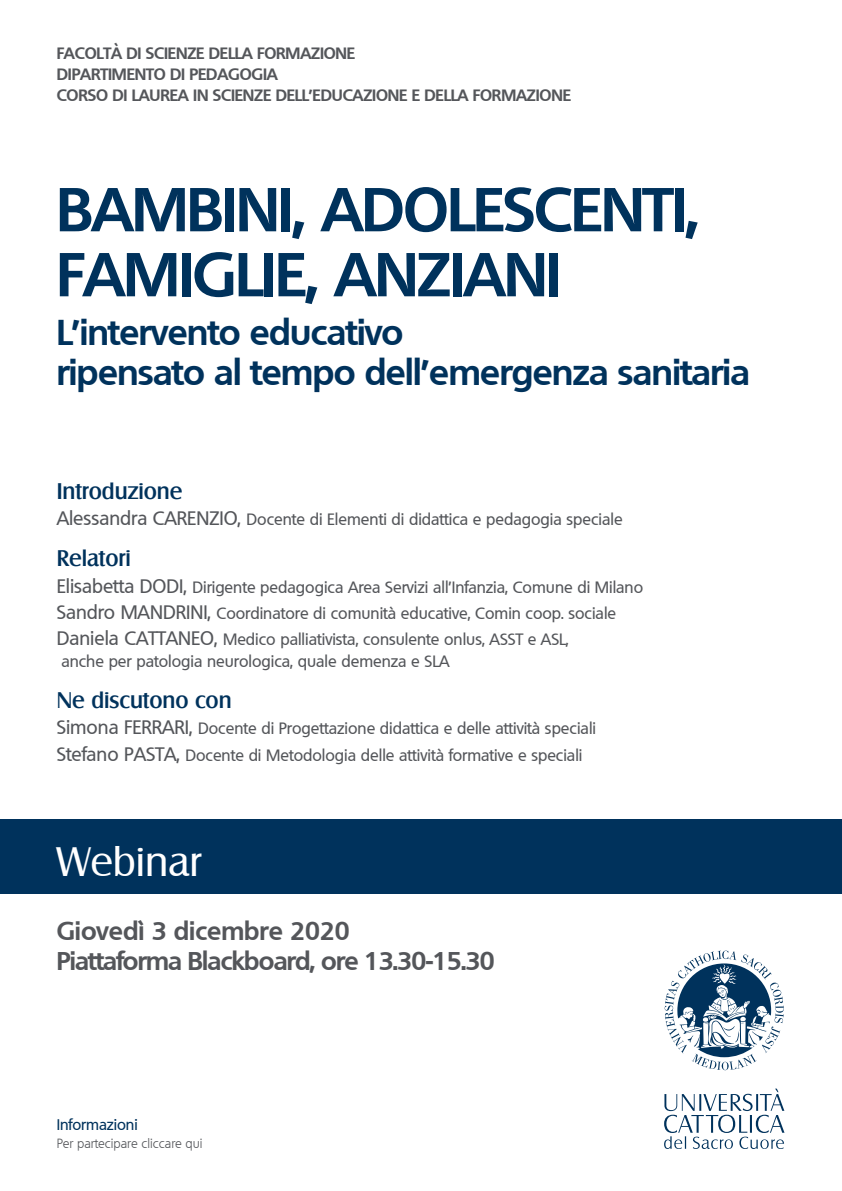
<style>
.page{position:relative;width:842px;height:1191px;background:#fff}
.page>*{position:absolute;margin:0;border:0;box-sizing:border-box;transform-origin:0 0}
.t1{font:700 60px/65px "Quebec";letter-spacing:-.015em;color:#00325c}
.t2{font:40px "Salzburg";color:#fff}
.t3{font:700 35px/40px "Quebec";letter-spacing:-.015em;color:#00325c}
.t4{font:700 25px/30px "Quebec";letter-spacing:-.03em;color:#54565a}
.t5{font:500 22px "Salzburg";color:#00325c}
.t6{font:500 16px/26.3px "Quebec";color:#54565a}
.t7{font:700 16px/20.8px "Quebec";letter-spacing:-.01em;color:#54565a}
.t8{font:500 15px "Quebec";color:#00325c}
.t9{font:300 13px "Quebec";color:#54565a}
.s1{font-size:19px}
</style>
<div class="page">
<div style="left:0;top:819px;width:842px;height:75px;background:#00325c"></div>
<svg style="left:664px;top:950px;width:120px;height:120px"></svg>
<svg style="left:664px;top:1088px;width:120px;height:61px"></svg>
<p class="t7" style="left:57px;top:42px;width:516px">FACOLTÀ DI SCIENZE DELLA FORMAZIONE<br>DIPARTIMENTO DI PEDAGOGIA<br>CORSO DI LAUREA IN SCIENZE DELL’EDUCAZIONE E DELLA FORMAZIONE</p>
<h1 class="t1" style="left:57px;top:175px;width:644px">BAMBINI, ADOLESCENTI,<br>FAMIGLIE, ANZIANI</h1>
<h3 class="t3" style="left:57px;top:311px;width:695px">L’intervento educativo<br>ripensato al tempo dell’emergenza sanitaria</h3>
<h3 class="t5" style="left:57px;top:478px;width:127px">Introduzione</h3>
<p class="t6" style="left:57px;top:506px;width:567px"><span class="s1">Alessandra CARENZIO,</span> Docente di Elementi di didattica e pedagogia speciale</p>
<h3 class="t5" style="left:57px;top:545px;width:76px">Relatori</h3>
<p class="t6" style="left:57px;top:573px;width:588px"><span class="s1">Elisabetta DODI,</span> Dirigente pedagogica Area Servizi all’Infanzia, Comune di Milano<br><span class="s1">Sandro MANDRINI,</span> Coordinatore di comunità educative, Comin coop. sociale<br><span class="s1">Daniela CATTANEO,</span> Medico palliativista, consulente onlus, ASST e ASL,</p>
<p class="t6" style="left:61px;top:648px;width:390px">anche per patologia neurologica, quale demenza e SLA</p>
<h3 class="t5" style="left:57px;top:687px;width:176px">Ne discutono con</h3>
<p class="t6" style="left:57px;top:715px;width:541px"><span class="s1">Simona FERRARI,</span> Docente di Progettazione didattica e delle attività speciali<br><span class="s1">Stefano PASTA,</span> Docente di Metodologia delle attività formative e speciali</p>
<h2 class="t2" style="left:57px;top:837px;width:146px">Webinar</h2>
<h3 class="t4" style="left:57px;top:915px;width:439px">Giovedì 3 dicembre 2020<br>Piattaforma Blackboard, ore 13.30-15.30</h3>
<p class="t8" style="left:57px;top:1115px;width:83px">Informazioni</p>
<p class="t9" style="left:57px;top:1135px;width:147px">Per partecipare cliccare qui</p>
</div>
